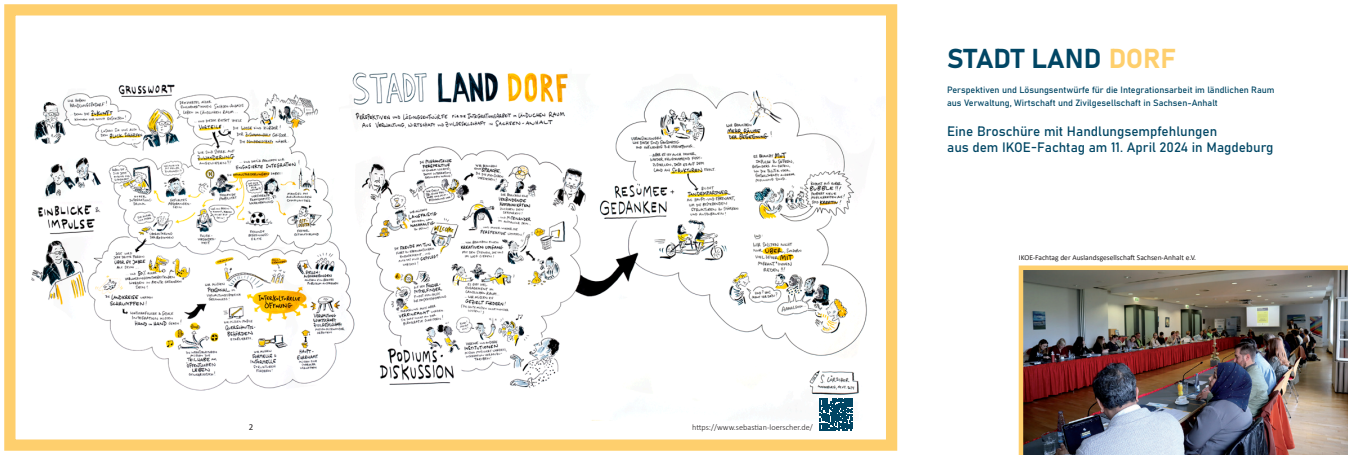
<style>
.page{position:relative;width:1348px;height:455px;background:#fff}
.page>*{position:absolute;margin:0;border:0;box-sizing:border-box;transform-origin:0 0}
.t1{font:27px "Bahnschrift";color:#014664}
.t2{font:13.5px/16.2px "Bahnschrift";color:#014664}
.t3{font:9px/13.5px "Bahnschrift";color:#014664}
.t4{font:9px "Calibri";color:#231f20}
.t5{font:300 8.25px "Calibri";color:#231f20}
.t6{font:7.5px "Calibri";color:#231f20}
.s1{color:#fecf6d}
</style>
<div class="page">
<img style="left:31px;top:72px;width:836px;height:348px">
<div style="left:4px;top:4px;width:893px;height:447px;border:11px solid #fecf6d"></div>
<svg style="left:820px;top:398px;width:32px;height:33px"></svg>
<img style="left:1019px;top:265px;width:329px;height:190px">
<p class="t4" style="left:249px;top:421px;width:6px">2</p>
<p class="t5" style="left:692px;top:422px;width:122px">https://www.sebastian-loerscher.de/</p>
<h1 class="t1" style="left:947px;top:38px;width:230px">STADT LAND <span class="s1">DORF</span></h1>
<p class="t3" style="left:947px;top:82px;width:329px">Perspektiven und Lösungsentwürfe für die Integrationsarbeit im ländlichen Raum aus Verwaltung, Wirtschaft und Zivilgesellschaft in Sachsen-Anhalt</p>
<h2 class="t2" style="left:947px;top:122px;width:328px">Eine Broschüre mit Handlungsempfehlungen<br>aus dem IKOE-Fachtag am 11. April 2024 in Magdeburg</h2>
<p class="t6" style="left:1019px;top:252px;width:179px">IKOE-Fachtag der Auslandsgesellschaft Sachsen-Anhalt e.V.</p>
</div>
